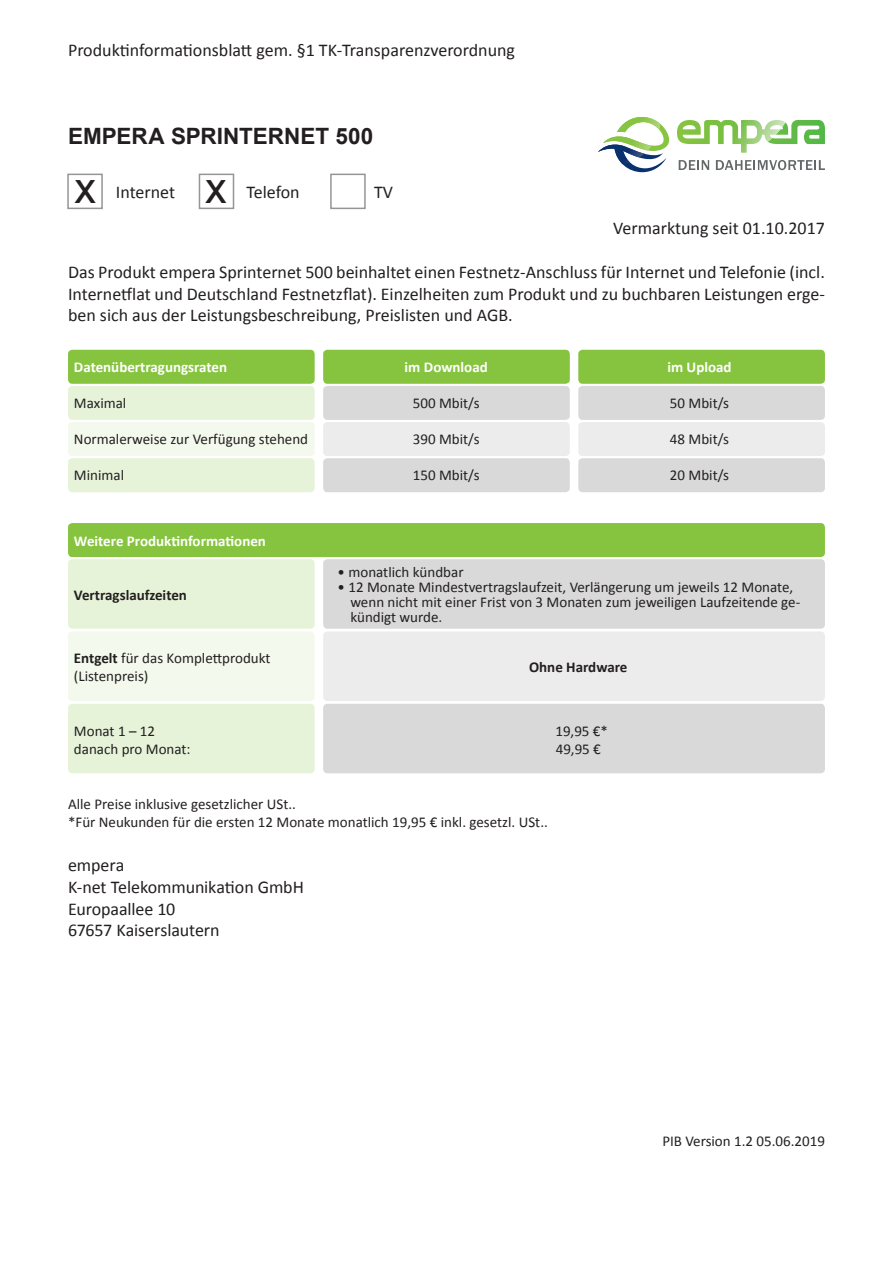
<style>
.page{position:relative;width:893px;height:1263px;background:#fff}
.page>*{position:absolute;margin:0;border:0;box-sizing:border-box;transform-origin:0 0}
.t1{font:43.2px "Arial";color:#231f20}
.t2{font:700 22.5px "Arial";color:#231f20}
.t3{font:18px/21.6px "Calibri";color:#231f20;text-align:justify}
.t4{font:15px/15px "Calibri";color:#231f20}
.t5{font:700 15px "Calibri";color:#fff}
.t6{font:700 15px "Calibri";color:#231f20}
.s1{font-weight:700}
</style>
<div class="page">
<svg style="left:773px;top:120px;width:52px;height:24px"></svg>
<img style="left:773px;top:120px;width:9px;height:18px">
<img style="left:677px;top:120px;width:96px;height:32px">
<svg style="left:598px;top:117px;width:71px;height:55px"></svg>
<svg style="left:679px;top:160px;width:30px;height:10px"></svg>
<svg style="left:716px;top:160px;width:109px;height:10px"></svg>
<div style="left:323px;top:386px;width:247px;height:34px;background:#d9d9d9;border-radius:4px"></div>
<div style="left:578px;top:386px;width:247px;height:34px;background:#d9d9d9;border-radius:4px"></div>
<div style="left:323px;top:422px;width:247px;height:34px;background:#ececec;border-radius:4px"></div>
<div style="left:578px;top:422px;width:247px;height:34px;background:#ececec;border-radius:4px"></div>
<div style="left:323px;top:458px;width:247px;height:34px;background:#d9d9d9;border-radius:4px"></div>
<div style="left:578px;top:458px;width:247px;height:34px;background:#d9d9d9;border-radius:4px"></div>
<div style="left:68px;top:350px;width:247px;height:34px;background:#86c43f;border-radius:4px"></div>
<div style="left:68px;top:386px;width:247px;height:34px;background:#e7f3d9;border-radius:4px"></div>
<div style="left:68px;top:422px;width:247px;height:34px;background:#f3f9ec;border-radius:4px"></div>
<div style="left:68px;top:458px;width:247px;height:34px;background:#e7f3d9;border-radius:4px"></div>
<div style="left:578px;top:350px;width:247px;height:34px;background:#86c43f;border-radius:4px"></div>
<div style="left:323px;top:350px;width:247px;height:34px;background:#86c43f;border-radius:4px"></div>
<div style="left:323px;top:559px;width:502px;height:70px;background:#d9d9d9;border-radius:4px"></div>
<div style="left:323px;top:631px;width:502px;height:70px;background:#ececec;border-radius:4px"></div>
<div style="left:323px;top:704px;width:502px;height:69px;background:#d9d9d9;border-radius:4px"></div>
<div style="left:68px;top:523px;width:757px;height:34px;background:#86c43f;border-radius:4px"></div>
<div style="left:68px;top:559px;width:247px;height:70px;background:#e7f3d9;border-radius:4px"></div>
<div style="left:68px;top:631px;width:247px;height:70px;background:#f3f9ec;border-radius:4px"></div>
<div style="left:68px;top:704px;width:247px;height:69px;background:#e7f3d9;border-radius:4px"></div>
<div style="left:67px;top:174px;width:36px;height:35px;border:2px solid #939598"></div>
<div style="left:330px;top:174px;width:36px;height:35px;border:2px solid #939598"></div>
<div style="left:199px;top:174px;width:35px;height:35px;border:2px solid #939598"></div>
<p class="t3" style="left:68px;top:39px;width:449px">Produktinformationsblatt gem. §1 TK-Transparenzverordnung</p>
<p class="t2" style="left:68px;top:121px;width:307px">EMPERA SPRINTERNET 500</p>
<p class="t1" style="left:75px;top:159px;width:23px">x</p>
<p class="t3" style="left:116px;top:181px;width:61px">Internet</p>
<p class="t1" style="left:205px;top:159px;width:23px">x</p>
<p class="t3" style="left:247px;top:181px;width:55px">Telefon</p>
<p class="t3" style="left:374px;top:181px;width:20px">TV</p>
<p class="t3" style="left:613px;top:217px;width:213px">Vermarktung seit 01.10.2017</p>
<p class="t3" style="left:68px;top:261px;width:758px">Das Produkt empera Sprinternet 500 beinhaltet einen Festnetz-Anschluss für Internet und Telefonie (incl.<br>Internetflat und Deutschland Festnetzflat). Einzelheiten zum Produkt und zu buchbaren Leistungen erge&shy;ben sich aus der Leistungsbeschreibung, Preislisten und AGB.</p>
<p class="t5" style="left:74px;top:357px;width:155px">Datenübertragungsraten</p>
<p class="t5" style="left:405px;top:357px;width:85px">im Download</p>
<p class="t5" style="left:667px;top:357px;width:66px">im Upload</p>
<p class="t4" style="left:74px;top:395px;width:54px">Maximal</p>
<p class="t4" style="left:413px;top:395px;width:68px">500 Mbit/s</p>
<p class="t4" style="left:670px;top:395px;width:61px">50 Mbit/s</p>
<p class="t4" style="left:74px;top:431px;width:236px">Normalerweise zur Verfügung stehend</p>
<p class="t4" style="left:413px;top:431px;width:68px">390 Mbit/s</p>
<p class="t4" style="left:670px;top:431px;width:61px">48 Mbit/s</p>
<p class="t4" style="left:74px;top:467px;width:52px">Minimal</p>
<p class="t4" style="left:413px;top:467px;width:68px">150 Mbit/s</p>
<p class="t4" style="left:670px;top:467px;width:61px">20 Mbit/s</p>
<p class="t5" style="left:74px;top:531px;width:194px">Weitere Produktinformationen</p>
<p class="t6" style="left:74px;top:585px;width:114px">Vertragslaufzeiten</p>
<p class="t4" style="left:74px;top:651px;width:198px"><span class="s1">Entgelt</span> für das Komplettprodukt</p>
<p class="t4" style="left:74px;top:669px;width:76px">(Listenpreis)</p>
<p class="t4" style="left:74px;top:723px;width:83px">Monat 1 – 12</p>
<p class="t4" style="left:74px;top:741px;width:118px">danach pro Monat:</p>
<p class="t4" style="left:338px;top:565px;width:127px">• monatlich kündbar</p>
<p class="t4" style="left:350px;top:580px;width:451px;text-indent:-13px">• 12 Monate Mindestvertragslaufzeit, Verlängerung um jeweils 12 Monate, wenn nicht mit einer Frist von 3 Monaten zum jeweiligen Laufzeitende ge&shy;kündigt wurde.</p>
<p class="t6" style="left:529px;top:658px;width:100px">Ohne Hardware</p>
<p class="t4" style="left:555px;top:723px;width:54px">19,95 €*</p>
<p class="t4" style="left:556px;top:741px;width:47px">49,95 €</p>
<p class="t4" style="left:68px;top:796px;width:229px">Alle Preise inklusive gesetzlicher USt..</p>
<p class="t4" style="left:68px;top:814px;width:481px">*Für Neukunden für die ersten 12 Monate monatlich 19,95 € inkl. gesetzl. USt..</p>
<p class="t3" style="left:68px;top:855px;width:58px">empera</p>
<p class="t3" style="left:68px;top:876px;width:237px">K-net Telekommunikation GmbH</p>
<p class="t3" style="left:68px;top:898px;width:109px">Europaallee 10</p>
<p class="t3" style="left:68px;top:919px;width:153px">67657 Kaiserslautern</p>
<p class="t4" style="left:662px;top:1133px;width:164px">PIB Version 1.2 05.06.2019</p>
</div>
